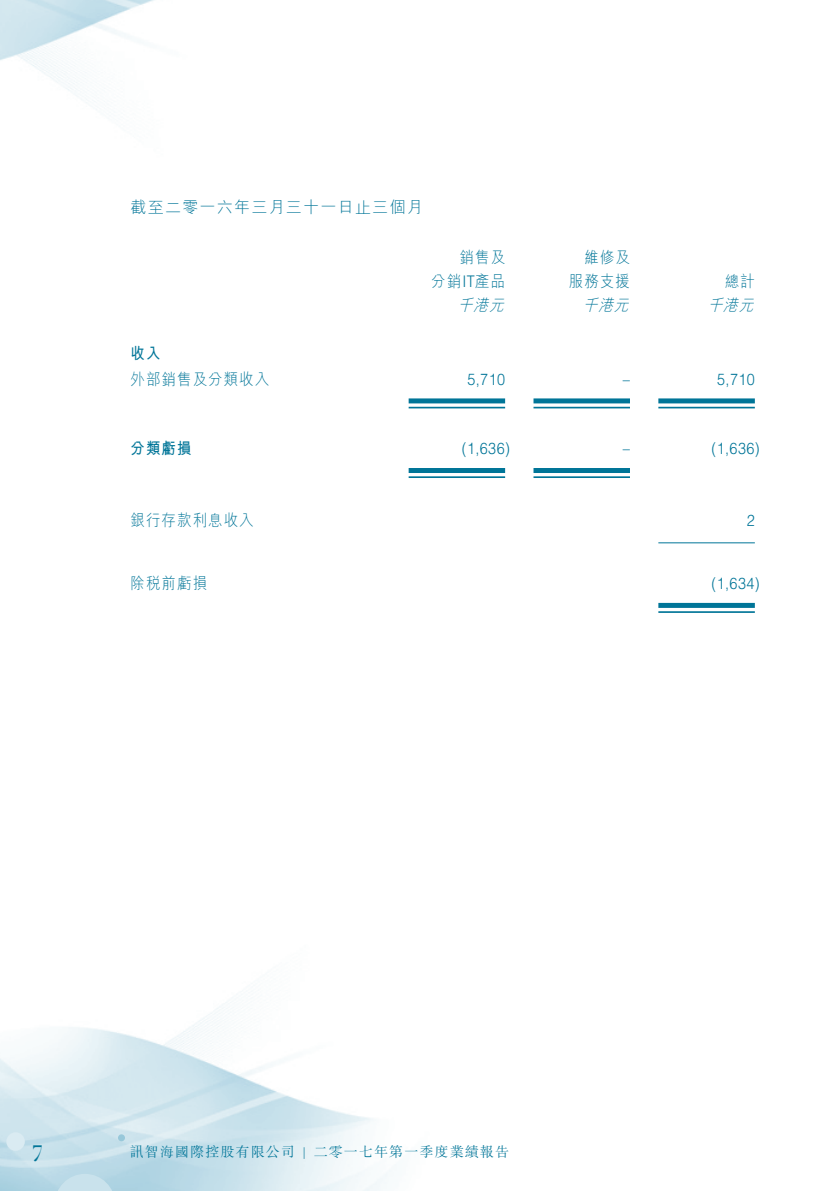
<style>
.page{position:relative;width:840px;height:1191px;background:#fff}
.page>*{position:absolute;margin:0;border:0;box-sizing:border-box;transform-origin:0 0}
.t1{font:22px "Didot LT Std";color:#007598}
.Body_Text{font:300 16px "M Hei HK";letter-spacing:.08em;color:#007598;scale:.9 1}
.Body_Text-2{font:300 16px "Helvetica LT Std";letter-spacing:.03em;color:#007598;scale:.9 1}
.Body_Text-3{font:300 16px "M Hei HK";letter-spacing:.08em;color:#007598}
.Body_Text-4{font:italic 300 16px "M Hei HK";color:#007598;scale:.9 1}
.Body_Text-5{font:700 16px "M Hei HK";letter-spacing:.08em;color:#007598;scale:.9 1}
.t2{font:300 14px "M Sung HK";letter-spacing:.08em;color:#007598}
.s1{font-family:"Helvetica LT Std"}
</style>
<div class="page">
<img style="left:0;top:0;width:154px;height:103px">
<div style="left:6px;top:1132px;width:19px;height:18px;background:#daebf2;border-radius:50%"></div>
<svg style="left:55px;top:1173px;width:60px;height:18px"></svg>
<div style="left:118px;top:1134px;width:7px;height:7px;background:#98c8da;border-radius:50%"></div>
<div style="left:408px;top:398px;width:97px;height:5px;background:#007598"></div>
<hr style="left:408px;top:407px;width:97px;height:1px;background:#007598">
<div style="left:533px;top:398px;width:96px;height:5px;background:#007598"></div>
<hr style="left:533px;top:407px;width:96px;height:1px;background:#007598">
<div style="left:658px;top:398px;width:96px;height:5px;background:#007598"></div>
<hr style="left:658px;top:407px;width:96px;height:1px;background:#007598">
<div style="left:408px;top:468px;width:97px;height:5px;background:#007598"></div>
<hr style="left:408px;top:476px;width:97px;height:2px;background:#007598">
<div style="left:533px;top:468px;width:96px;height:5px;background:#007598"></div>
<hr style="left:533px;top:476px;width:96px;height:2px;background:#007598">
<hr style="left:658px;top:542px;width:96px;height:1px;background:#007598">
<div style="left:658px;top:603px;width:96px;height:5px;background:#007598"></div>
<hr style="left:658px;top:611px;width:96px;height:2px;background:#007598">
<p class="Body_Text-3" style="left:130px;top:199px;width:293px">截至二零一六年三月三十一日止三個月</p>
<p class="Body_Text-5" style="left:130px;top:341px;width:35px">收入</p>
<p class="Body_Text" style="left:130px;top:371px;width:155px">外部銷售及分類收入</p>
<p class="Body_Text" style="left:459px;top:249px;width:52px">銷售及</p>
<p class="Body_Text" style="left:431px;top:273px;width:83px">分銷<span class="s1">IT</span>產品</p>
<p class="Body_Text-4" style="left:457px;top:297px;width:57px">千港元</p>
<p class="Body_Text-2" style="left:467px;top:369px;width:43px">5,710</p>
<p class="Body_Text-5" style="left:130px;top:437px;width:69px">分類虧損</p>
<p class="Body_Text-2" style="left:461px;top:439px;width:55px">)1,636(</p>
<p class="Body_Text" style="left:130px;top:512px;width:138px">銀行存款利息收入</p>
<p class="Body_Text" style="left:130px;top:575px;width:86px">除稅前虧損</p>
<p class="Body_Text" style="left:584px;top:249px;width:52px">維修及</p>
<p class="Body_Text" style="left:568px;top:273px;width:69px">服務支援</p>
<p class="Body_Text-4" style="left:582px;top:297px;width:57px">千港元</p>
<p class="Body_Text-2" style="left:622px;top:369px;width:9px">–</p>
<p class="Body_Text-2" style="left:622px;top:439px;width:9px">–</p>
<p class="Body_Text" style="left:724px;top:273px;width:35px">總計</p>
<p class="Body_Text-4" style="left:707px;top:297px;width:57px">千港元</p>
<p class="Body_Text-2" style="left:716px;top:369px;width:43px">5,710</p>
<p class="Body_Text-2" style="left:711px;top:439px;width:55px">)1,636(</p>
<p class="Body_Text-2" style="left:746px;top:510px;width:10px">2</p>
<p class="Body_Text-2" style="left:711px;top:573px;width:55px">)1,634(</p>
<h1 class="t1" style="left:32px;top:1139px;width:13px">7</h1>
<p class="t2" style="left:130px;top:1142px;width:380px">訊智海國際控股有限公司 | 二零一七年第一季度業績報告</p>
</div>
